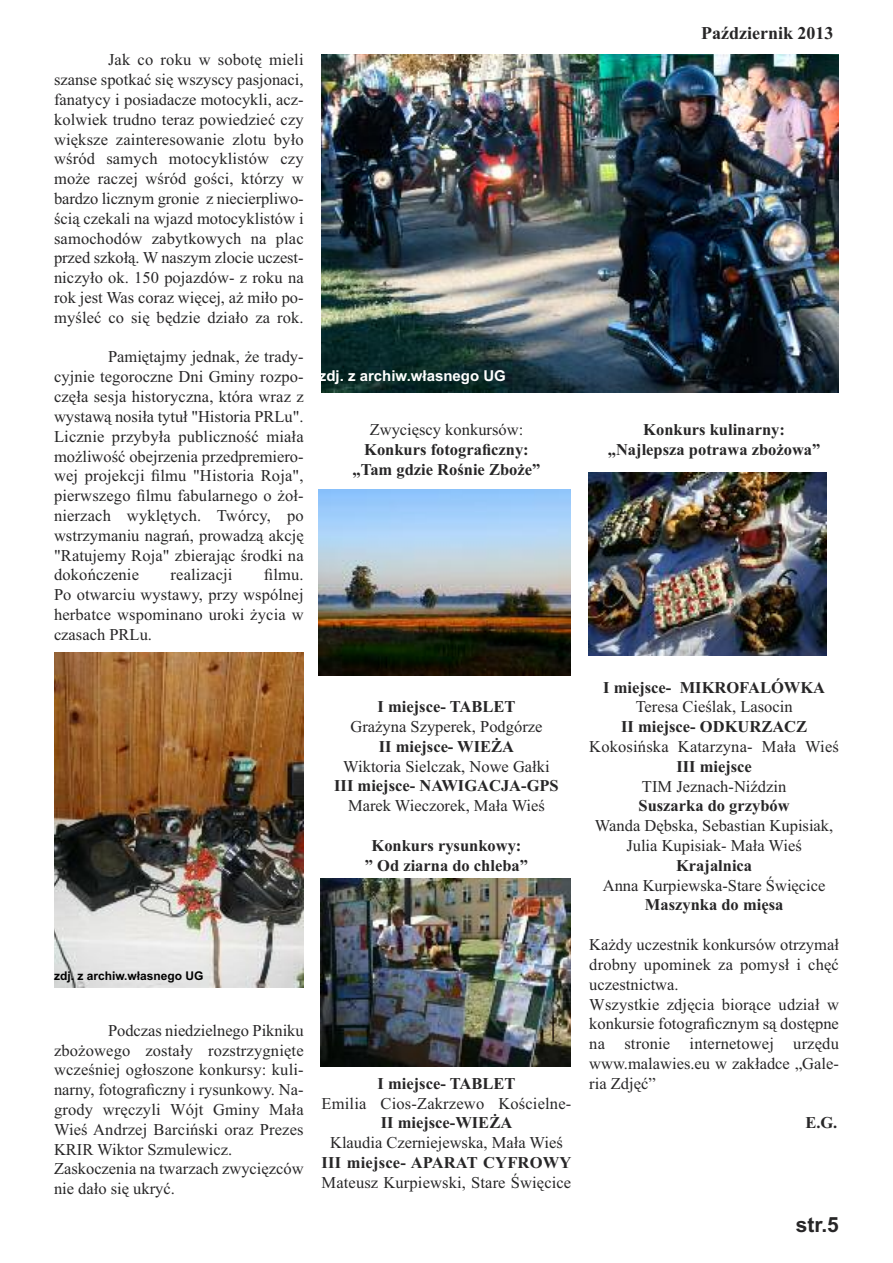
<style>
.page{position:relative;width:893px;height:1263px;background:#fff}
.page>*{position:absolute;margin:0;border:0;box-sizing:border-box;transform-origin:0 0}
.t1{font:700 21px "Arial";color:#272627}
.t2{font:700 18px "Times New Roman";color:#272627}
.t3{font:16.5px/19.8px "Times New Roman";color:#272627;text-align:justify}
.t4{font:700 16.5px/20.1px "Times New Roman";color:#272627;text-align:center}
.t5{font:700 15px "Arial";color:#fff}
.t6{font:700 12px "Arial";color:#000}
</style>
<div class="page">
<img style="left:321px;top:54px;width:518px;height:339px">
<svg style="left:319px;top:675px;width:252px;height:1px"></svg>
<img style="left:319px;top:489px;width:252px;height:186px">
<img style="left:321px;top:878px;width:250px;height:188px">
<img style="left:589px;top:472px;width:237px;height:184px">
<img style="left:54px;top:652px;width:249px;height:335px">
<p class="t3" style="left:54px;top:50px;width:251px;text-indent:54px">Jak co roku w sobotę mieli szanse spotkać się wszyscy pasjonaci, fanatycy i posiadacze motocykli, acz&shy;kolwiek trudno teraz powiedzieć czy większe zainteresowanie zlotu było wśród samych motocyklistów czy może raczej wśród gości, którzy w bardzo licznym gronie z niecierpliwo&shy;ścią czekali na wjazd motocyklistów i samochodów zabytkowych na plac przed szkołą. W naszym zlocie uczest&shy;niczyło ok. 150 pojazdów- z roku na rok jest Was coraz więcej, aż miło po&shy;myśleć co się będzie działo za rok.</p>
<p class="t3" style="left:54px;top:347px;width:251px;text-indent:54px">Pamiętajmy jednak, że trady&shy;cyjnie tegoroczne Dni Gminy rozpo&shy;częła sesja historyczna, która wraz z wystawą nosiła tytuł "Historia PRLu".<br>Licznie przybyła publiczność miała możliwość obejrzenia przedpremiero&shy;wej projekcji filmu "Historia Roja", pierwszego filmu fabularnego o żoł&shy;nierzach wyklętych. Twórcy, po wstrzymaniu nagrań, prowadzą akcję "Ratujemy Roja" zbierając środki na dokończenie</p>
<p class="t3" style="left:171px;top:565px;width:63px">realizacji</p>
<p class="t3" style="left:54px;top:565px;width:251px;text-indent:210px">filmu.<br>Po otwarciu wystawy, przy wspólnej herbatce wspominano uroki życia w czasach PRLu.</p>
<p class="t5" style="left:319px;top:367px;width:188px">zdj. z archiw.własnego UG</p>
<p class="t3" style="left:370px;top:420px;width:155px">Zwycięscy konkursów:</p>
<p class="t4" style="left:353px;top:439px;width:189px">Konkurs fotograficzny: „Tam gdzie Rośnie Zboże”</p>
<p class="t4" style="left:378px;top:697px;width:139px">I miejsce- TABLET</p>
<p class="t3" style="left:350px;top:717px;width:193px">Grażyna Szyperek, Podgórze</p>
<p class="t4" style="left:379px;top:736px;width:137px">II miejsce- WIEŻA</p>
<p class="t3" style="left:343px;top:756px;width:208px">Wiktoria Sielczak, Nowe Gałki</p>
<p class="t4" style="left:334px;top:776px;width:226px">III miejsce- NAWIGACJA-GPS</p>
<p class="t3" style="left:348px;top:796px;width:198px">Marek Wieczorek, Mała Wieś</p>
<p class="t4" style="left:365px;top:835px;width:165px">Konkurs rysunkowy:<br>” Od ziarna do chleba”</p>
<p class="t6" style="left:54px;top:969px;width:151px">zdj. z archiw.własnego UG</p>
<p class="t3" style="left:54px;top:1020px;width:251px;text-align:left;text-indent:54px">Podczas niedzielnego Pikniku zbożowego zostały rozstrzygnięte wcześniej ogłoszone konkursy: kuli&shy;narny, fotograficzny i rysunkowy. Na&shy;grody wręczyli Wójt Gminy Mała<br>Wieś Andrzej Barciński oraz Prezes<br>KRIR Wiktor Szmulewicz.<br>Zaskoczenia na twarzach zwycięzców nie dało się ukryć.</p>
<p class="t4" style="left:378px;top:1073px;width:139px">I miejsce- TABLET</p>
<p class="t3" style="left:322px;top:1093px;width:251px">Emilia Cios-Zakrzewo Kościelne-</p>
<p class="t4" style="left:381px;top:1112px;width:133px">II miejsce-WIEŻA</p>
<p class="t3" style="left:330px;top:1132px;width:234px">Klaudia Czerniejewska, Mała Wieś</p>
<p class="t4" style="left:322px;top:1152px;width:251px">III miejsce- APARAT CYFROWY</p>
<p class="t3" style="left:322px;top:1172px;width:251px">Mateusz Kurpiewski, Stare Święcice</p>
<p class="t2" style="left:701px;top:22px;width:134px">Październik 2013</p>
<p class="t4" style="left:608px;top:419px;width:214px">Konkurs kulinarny: „Najlepsza potrawa zbożowa”</p>
<p class="t4" style="left:603px;top:677px;width:223px">I miejsce- MIKROFALÓWKA</p>
<p class="t3" style="left:636px;top:697px;width:158px">Teresa Cieślak, Lasocin</p>
<p class="t4" style="left:621px;top:716px;width:188px">II miejsce- ODKURZACZ</p>
<p class="t3" style="left:589px;top:736px;width:251px">Kokosińska Katarzyna- Mała Wieś</p>
<p class="t4" style="left:676px;top:756px;width:77px">III miejsce</p>
<p class="t3" style="left:642px;top:776px;width:146px">TIM Jeznach-Niździn</p>
<p class="t4" style="left:638px;top:796px;width:153px">Suszarka do grzybów</p>
<p class="t3" style="left:595px;top:816px;width:240px;text-align:center">Wanda Dębska, Sebastian Kupisiak,<br>Julia Kupisiak- Mała Wieś</p>
<p class="t4" style="left:676px;top:855px;width:78px">Krajalnica</p>
<p class="t3" style="left:603px;top:875px;width:224px">Anna Kurpiewska-Stare Święcice</p>
<p class="t4" style="left:645px;top:895px;width:140px">Maszynka do mięsa</p>
<p class="t3" style="left:589px;top:934px;width:251px;text-align:left">Każdy uczestnik konkursów otrzymał drobny upominek za pomysł i chęć uczestnictwa.<br>Wszystkie zdjęcia biorące udział w konkursie fotograficznym są dostępne na stronie internetowej urzędu www.malawies.eu w zakładce „Gale&shy;ria Zdjęć”</p>
<p class="t4" style="left:805px;top:1112px;width:34px">E.G.</p>
<p class="t1" style="left:796px;top:1212px;width:45px">str.5</p>
</div>
